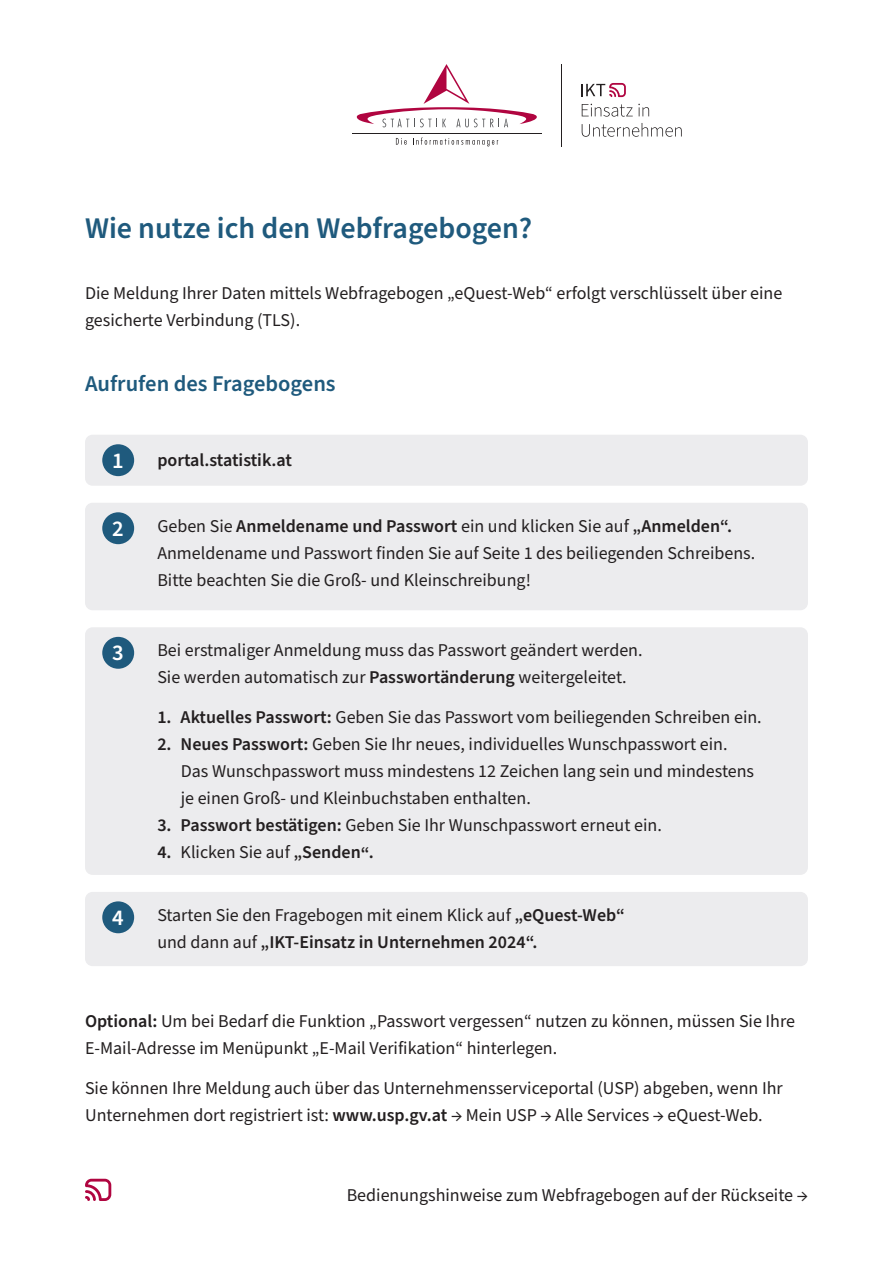
<style>
.page{position:relative;width:893px;height:1263px;background:#fff}
.page>*{position:absolute;margin:0;border:0;box-sizing:border-box;transform-origin:0 0}
.Headline__h1{font:600 30px "Source Sans Pro";color:#1f5a7d}
.Headline__h2{font:600 22.5px "Source Sans Pro";color:#1f5a7d}
.Aufzählungsziffer{font:600 22.5px "Source Sans Pro";color:#fff}
.Fließtext{font:18px/27px "Source Sans Pro";color:#231f20}
.Fließtext-2{font:600 18px "Source Sans Pro";color:#231f20}
.s1{font-weight:600}
</style>
<div class="page">
<div style="left:85px;top:435px;width:723px;height:51px;background:#ececee;border-radius:8px"></div>
<div style="left:102px;top:444px;width:32px;height:32px;background:#1f5a7d;border-radius:50%"></div>
<div style="left:85px;top:503px;width:723px;height:107px;background:#ececee;border-radius:8px"></div>
<div style="left:102px;top:512px;width:32px;height:32px;background:#1f5a7d;border-radius:50%"></div>
<div style="left:85px;top:627px;width:723px;height:248px;background:#ececee;border-radius:8px"></div>
<div style="left:102px;top:637px;width:32px;height:32px;background:#1f5a7d;border-radius:50%"></div>
<div style="left:85px;top:892px;width:723px;height:74px;background:#ececee;border-radius:8px"></div>
<div style="left:102px;top:901px;width:32px;height:32px;background:#1f5a7d;border-radius:50%"></div>
<svg style="left:357px;top:64px;width:180px;height:63px"></svg>
<svg style="left:396px;top:138px;width:11px;height:7px"></svg>
<svg style="left:413px;top:137px;width:85px;height:9px"></svg>
<hr style="left:352px;top:133px;width:190px;height:1px;background:#231f20">
<hr style="left:561px;top:64px;width:1px;height:82px;background:#231f20">
<svg style="left:582px;top:104px;width:67px;height:13px"></svg>
<svg style="left:582px;top:123px;width:100px;height:14px"></svg>
<svg style="left:582px;top:83px;width:44px;height:14px"></svg>
<svg style="left:85px;top:1179px;width:26px;height:22px"></svg>
<h1 class="Headline__h1" style="left:85px;top:208px;width:448px">Wie nutze ich den Webfragebogen?</h1>
<p class="Fließtext" style="left:85px;top:280px;width:699px">Die Meldung Ihrer Daten mittels Webfragebogen „eQuest-Web“ erfolgt verschlüsselt über eine gesicherte Verbindung (TLS).</p>
<h2 class="Headline__h2" style="left:85px;top:369px;width:252px">Aufrufen des Fragebogens</h2>
<p class="Aufzählungsziffer" style="left:112px;top:445px;width:13px">1</p>
<p class="Fließtext-2" style="left:157px;top:448px;width:136px">portal.statistik.at</p>
<p class="Aufzählungsziffer" style="left:112px;top:513px;width:13px">2</p>
<p class="Fließtext" style="left:157px;top:513px;width:599px">Geben Sie <span class="s1">Anmeldename und Passwort</span> ein und klicken Sie auf <span class="s1">„Anmelden“.<br></span>Anmeldename und Passwort finden Sie auf Seite 1 des beiliegenden Schreibens.<br>Bitte beachten Sie die Groß- und Kleinschreibung!</p>
<p class="Aufzählungsziffer" style="left:112px;top:638px;width:13px">3</p>
<p class="Fließtext" style="left:157px;top:637px;width:487px">Bei erstmaliger Anmeldung muss das Passwort geändert werden.<br>Sie werden automatisch zur <span class="s1">Passwortänderung</span> weitergeleitet.</p>
<p class="Fließtext" style="left:157px;top:704px;width:606px"><span class="s1">1. Aktuelles Passwort:</span> Geben Sie das Passwort vom beiliegenden Schreiben ein.</p>
<p class="Fließtext" style="left:181px;top:731px;width:575px;text-indent:-23px"><span class="s1">2. Neues Passwort:</span> Geben Sie Ihr neues, individuelles Wunschpasswort ein.<br>Das Wunschpasswort muss mindestens 12 Zeichen lang sein und mindestens je einen Groß- und Kleinbuchstaben enthalten.</p>
<p class="Fließtext" style="left:157px;top:812px;width:506px"><span class="s1">3. Passwort bestätigen:</span> Geben Sie Ihr Wunschpasswort erneut ein.</p>
<p class="Fließtext" style="left:157px;top:839px;width:218px"><span class="s1">4.</span> Klicken Sie auf <span class="s1">„Senden“.</span></p>
<p class="Aufzählungsziffer" style="left:112px;top:902px;width:13px">4</p>
<p class="Fließtext" style="left:157px;top:902px;width:469px">Starten Sie den Fragebogen mit einem Klick auf <span class="s1">„eQuest-Web“ </span>und dann auf <span class="s1">„IKT-Einsatz in Unternehmen 2024“.</span></p>
<p class="Fließtext" style="left:85px;top:1008px;width:712px"><span class="s1">Optional:</span> Um bei Bedarf die Funktion „Passwort vergessen“ nutzen zu können, müssen Sie Ihre<br>E-Mail-Adresse im Menüpunkt „E-Mail Verifikation“ hinterlegen.</p>
<p class="Fließtext" style="left:85px;top:1075px;width:699px">Sie können Ihre Meldung auch über das Unternehmensserviceportal (USP) abgeben, wenn Ihr<br>Unternehmen dort registriert ist: <span class="s1">www.usp.gv.at</span> → Mein USP → Alle Services → eQuest-Web.</p>
<p class="Fließtext" style="left:347px;top:1182px;width:463px">Bedienungshinweise zum Webfragebogen auf der Rückseite →</p>
</div>
